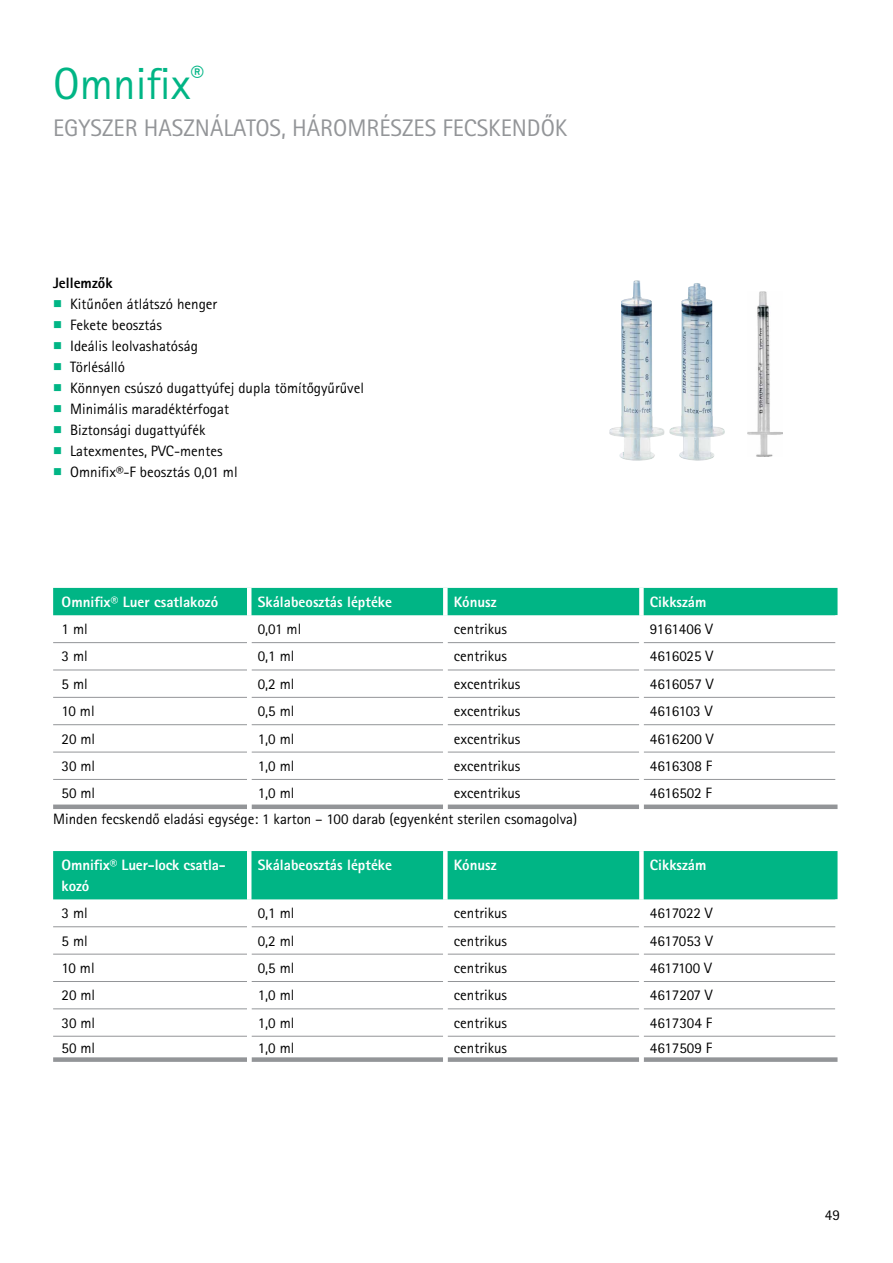
<style>
.page{position:relative;width:893px;height:1263px;background:#fff}
.page>*{position:absolute;margin:0;border:0;box-sizing:border-box;transform-origin:0 0}
.t1{font:45px "Rotis Sans Serif Pro";color:#00b585}
.t2{font:24px "Rotis Sans Serif Pro";color:#939598}
.t3{font:15px/21px "Rotis Sans Serif Pro";color:#000}
.t4{font:800 15px/21px "Rotis Sans Serif Pro";color:#fff}
.t5{font:15px "Rotis Sans Serif Pro";letter-spacing:-.02em;color:#000}
.t6{font:800 15px "Rotis Sans Serif Pro";color:#000}
</style>
<div class="page">
<img style="left:748px;top:291px;width:34px;height:165px">
<img style="left:609px;top:280px;width:116px;height:181px">
<div style="left:53px;top:588px;width:784px;height:27px;background:#00b585"></div>
<hr style="left:53px;top:670px;width:194px;height:1px;background:#939598">
<hr style="left:251px;top:670px;width:192px;height:1px;background:#939598">
<hr style="left:448px;top:670px;width:191px;height:1px;background:#939598">
<hr style="left:644px;top:670px;width:191px;height:1px;background:#939598">
<hr style="left:53px;top:697px;width:194px;height:1px;background:#939598">
<hr style="left:251px;top:697px;width:192px;height:1px;background:#939598">
<hr style="left:448px;top:697px;width:191px;height:1px;background:#939598">
<hr style="left:644px;top:697px;width:191px;height:1px;background:#939598">
<hr style="left:53px;top:724px;width:194px;height:1px;background:#939598">
<hr style="left:251px;top:724px;width:192px;height:1px;background:#939598">
<hr style="left:448px;top:724px;width:191px;height:1px;background:#939598">
<hr style="left:644px;top:724px;width:191px;height:1px;background:#939598">
<hr style="left:53px;top:752px;width:194px;height:1px;background:#939598">
<hr style="left:251px;top:752px;width:192px;height:1px;background:#939598">
<hr style="left:448px;top:752px;width:191px;height:1px;background:#939598">
<hr style="left:644px;top:752px;width:191px;height:1px;background:#939598">
<hr style="left:53px;top:642px;width:194px;height:1px;background:#939598">
<hr style="left:251px;top:642px;width:192px;height:1px;background:#939598">
<hr style="left:448px;top:642px;width:191px;height:1px;background:#939598">
<hr style="left:644px;top:642px;width:191px;height:1px;background:#939598">
<hr style="left:53px;top:779px;width:194px;height:1px;background:#939598">
<hr style="left:251px;top:779px;width:192px;height:1px;background:#939598">
<hr style="left:448px;top:779px;width:191px;height:1px;background:#939598">
<hr style="left:644px;top:779px;width:191px;height:1px;background:#939598">
<div style="left:53px;top:804px;width:194px;height:5px;background:#939598"></div>
<div style="left:251px;top:804px;width:192px;height:5px;background:#939598"></div>
<div style="left:448px;top:804px;width:191px;height:5px;background:#939598"></div>
<div style="left:644px;top:804px;width:193px;height:5px;background:#939598"></div>
<hr style="left:247px;top:588px;width:4px;height:27px;background:#fff">
<div style="left:443px;top:588px;width:5px;height:27px;background:#fff"></div>
<div style="left:639px;top:588px;width:5px;height:27px;background:#fff"></div>
<div style="left:53px;top:851px;width:784px;height:48px;background:#00b585"></div>
<hr style="left:53px;top:954px;width:194px;height:1px;background:#939598">
<hr style="left:251px;top:954px;width:192px;height:1px;background:#939598">
<hr style="left:448px;top:954px;width:191px;height:1px;background:#939598">
<hr style="left:644px;top:954px;width:191px;height:1px;background:#939598">
<hr style="left:53px;top:981px;width:194px;height:1px;background:#939598">
<hr style="left:251px;top:981px;width:192px;height:1px;background:#939598">
<hr style="left:448px;top:981px;width:191px;height:1px;background:#939598">
<hr style="left:644px;top:981px;width:191px;height:1px;background:#939598">
<hr style="left:53px;top:1008px;width:194px;height:1px;background:#939598">
<hr style="left:251px;top:1008px;width:192px;height:1px;background:#939598">
<hr style="left:448px;top:1008px;width:191px;height:1px;background:#939598">
<hr style="left:644px;top:1008px;width:191px;height:1px;background:#939598">
<hr style="left:53px;top:926px;width:194px;height:1px;background:#939598">
<hr style="left:251px;top:926px;width:192px;height:1px;background:#939598">
<hr style="left:448px;top:926px;width:191px;height:1px;background:#939598">
<hr style="left:644px;top:926px;width:191px;height:1px;background:#939598">
<hr style="left:53px;top:1036px;width:194px;height:1px;background:#939598">
<hr style="left:251px;top:1036px;width:192px;height:1px;background:#939598">
<hr style="left:448px;top:1036px;width:191px;height:1px;background:#939598">
<hr style="left:644px;top:1036px;width:191px;height:1px;background:#939598">
<div style="left:53px;top:1057px;width:194px;height:5px;background:#939598"></div>
<div style="left:251px;top:1057px;width:192px;height:5px;background:#939598"></div>
<div style="left:448px;top:1057px;width:191px;height:5px;background:#939598"></div>
<div style="left:644px;top:1057px;width:193px;height:5px;background:#939598"></div>
<hr style="left:247px;top:851px;width:4px;height:48px;background:#fff">
<div style="left:443px;top:851px;width:5px;height:48px;background:#fff"></div>
<div style="left:639px;top:851px;width:5px;height:48px;background:#fff"></div>
<h1 class="t1" style="left:53px;top:57px;width:152px">Omnifix<sup>®</sup></h1>
<h2 class="t2" style="left:53px;top:114px;width:516px">EGYSZER HASZNÁLATOS, HÁROMRÉSZES FECSKENDŐK</h2>
<p class="t6" style="left:53px;top:273px;width:61px">Jellemzők</p>
<p class="t3" style="left:70px;top:294px;width:295px">Kitűnően átlátszó henger<br>Fekete beosztás<br>Ideális leolvashatóság<br>Törlésálló<br>Könnyen csúszó dugattyúfej dupla tömítőgyűrűvel<br>Minimális maradéktérfogat<br>Biztonsági dugattyúfék<br>Latexmentes, PVC-mentes<br>Omnifix®-F beosztás 0,01 ml</p>
<p class="t4" style="left:62px;top:591px;width:158px">Omnifix® Luer csatlakozó</p>
<p class="t4" style="left:258px;top:591px;width:136px">Skálabeosztás léptéke</p>
<p class="t4" style="left:454px;top:591px;width:44px">Kónusz</p>
<p class="t4" style="left:650px;top:591px;width:58px">Cikkszám</p>
<p class="t3" style="left:62px;top:619px;width:28px">1 ml</p>
<p class="t3" style="left:258px;top:619px;width:45px">0,01 ml</p>
<p class="t3" style="left:454px;top:619px;width:55px">centrikus</p>
<p class="t3" style="left:650px;top:619px;width:65px">9161406 V</p>
<p class="t3" style="left:62px;top:646px;width:28px">3 ml</p>
<p class="t3" style="left:258px;top:646px;width:38px">0,1 ml</p>
<p class="t3" style="left:454px;top:646px;width:55px">centrikus</p>
<p class="t3" style="left:650px;top:646px;width:65px">4616025 V</p>
<p class="t3" style="left:62px;top:673px;width:28px">5 ml</p>
<p class="t3" style="left:258px;top:673px;width:38px">0,2 ml</p>
<p class="t3" style="left:454px;top:673px;width:68px">excentrikus</p>
<p class="t3" style="left:650px;top:673px;width:65px">4616057 V</p>
<p class="t3" style="left:62px;top:701px;width:35px">10 ml</p>
<p class="t3" style="left:258px;top:701px;width:38px">0,5 ml</p>
<p class="t3" style="left:454px;top:701px;width:68px">excentrikus</p>
<p class="t5" style="left:650px;top:702px;width:64px">4616103 V</p>
<p class="t3" style="left:62px;top:728px;width:35px">20 ml</p>
<p class="t3" style="left:258px;top:728px;width:38px">1,0 ml</p>
<p class="t3" style="left:454px;top:728px;width:68px">excentrikus</p>
<p class="t3" style="left:650px;top:728px;width:65px">4616200 V</p>
<p class="t3" style="left:62px;top:755px;width:35px">30 ml</p>
<p class="t3" style="left:258px;top:755px;width:38px">1,0 ml</p>
<p class="t3" style="left:454px;top:755px;width:68px">excentrikus</p>
<p class="t3" style="left:650px;top:755px;width:64px">4616308 F</p>
<p class="t3" style="left:62px;top:783px;width:35px">50 ml</p>
<p class="t3" style="left:258px;top:783px;width:38px">1,0 ml</p>
<p class="t3" style="left:454px;top:783px;width:68px">excentrikus</p>
<p class="t3" style="left:650px;top:783px;width:63px">4616502 F</p>
<p class="t3" style="left:53px;top:809px;width:526px">Minden fecskendő eladási egysége: 1 karton – 100 darab (egyenként sterilen csomagolva)</p>
<p class="t4" style="left:62px;top:854px;width:166px">Omnifix® Luer-lock csatla&shy;kozó</p>
<p class="t4" style="left:258px;top:854px;width:136px">Skálabeosztás léptéke</p>
<p class="t4" style="left:454px;top:854px;width:44px">Kónusz</p>
<p class="t4" style="left:650px;top:854px;width:58px">Cikkszám</p>
<p class="t3" style="left:62px;top:903px;width:28px">3 ml</p>
<p class="t3" style="left:258px;top:903px;width:38px">0,1 ml</p>
<p class="t3" style="left:454px;top:903px;width:55px">centrikus</p>
<p class="t3" style="left:650px;top:903px;width:64px">4617022 V</p>
<p class="t3" style="left:62px;top:930px;width:28px">5 ml</p>
<p class="t3" style="left:258px;top:930px;width:38px">0,2 ml</p>
<p class="t3" style="left:454px;top:930px;width:55px">centrikus</p>
<p class="t3" style="left:650px;top:930px;width:65px">4617053 V</p>
<p class="t3" style="left:62px;top:957px;width:35px">10 ml</p>
<p class="t3" style="left:258px;top:957px;width:38px">0,5 ml</p>
<p class="t3" style="left:454px;top:957px;width:55px">centrikus</p>
<p class="t5" style="left:650px;top:959px;width:63px">4617100 V</p>
<p class="t3" style="left:62px;top:985px;width:35px">20 ml</p>
<p class="t3" style="left:258px;top:985px;width:38px">1,0 ml</p>
<p class="t3" style="left:454px;top:985px;width:55px">centrikus</p>
<p class="t3" style="left:650px;top:985px;width:64px">4617207 V</p>
<p class="t3" style="left:62px;top:1012px;width:35px">30 ml</p>
<p class="t3" style="left:258px;top:1012px;width:38px">1,0 ml</p>
<p class="t3" style="left:454px;top:1012px;width:55px">centrikus</p>
<p class="t3" style="left:650px;top:1012px;width:64px">4617304 F</p>
<p class="t3" style="left:62px;top:1038px;width:35px">50 ml</p>
<p class="t3" style="left:258px;top:1038px;width:38px">1,0 ml</p>
<p class="t3" style="left:454px;top:1038px;width:55px">centrikus</p>
<p class="t3" style="left:650px;top:1038px;width:64px">4617509 F</p>
<p class="t3" style="left:825px;top:1205px;width:16px">49</p>
</div>
